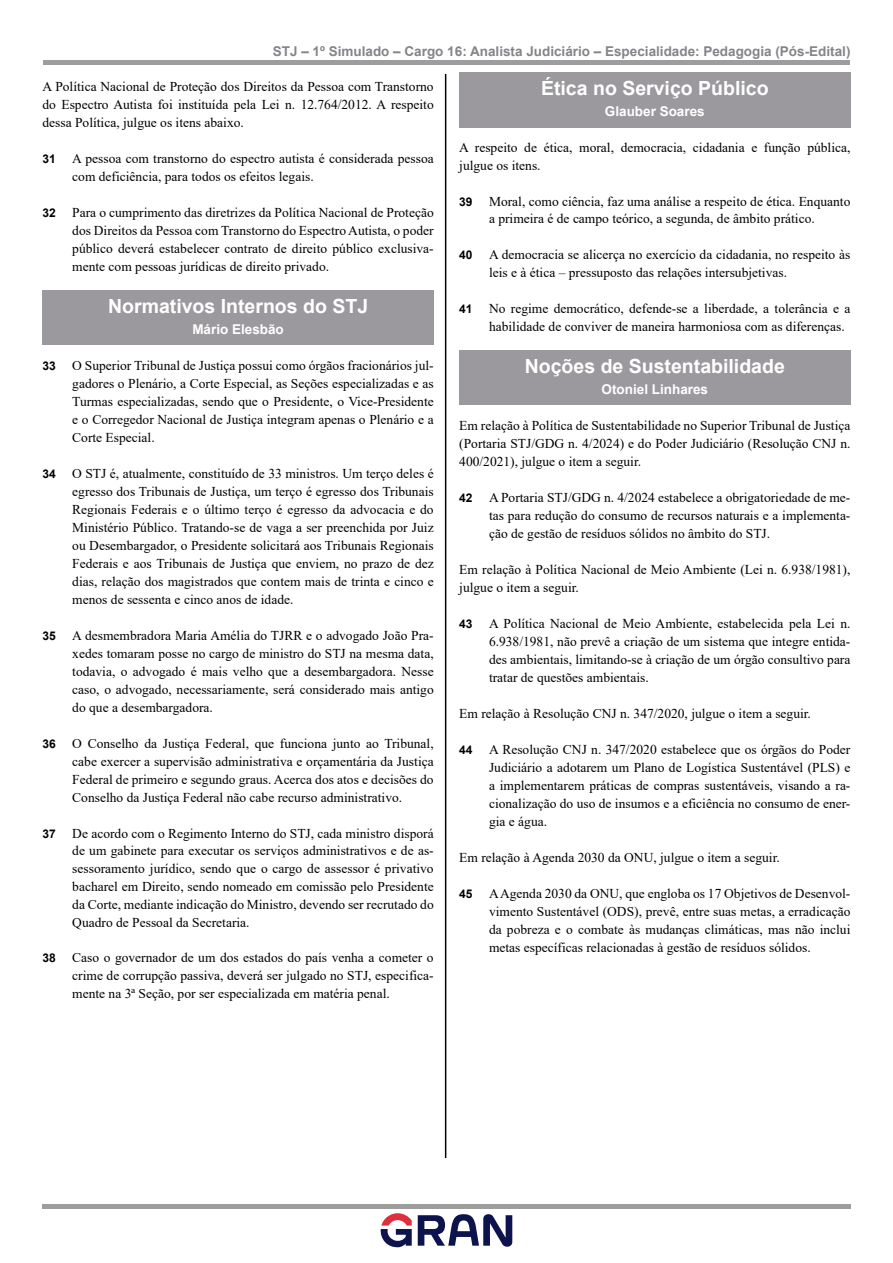
<style>
.page{position:relative;width:893px;height:1263px;background:#fff}
.page>*{position:absolute;margin:0;border:0;box-sizing:border-box;transform-origin:0 0}
.TÍTULO_1_-_PRIMÁRIO__Lei_e_Texto{font:700 19.5px "Arial";color:#fff}
.t1{font:13.5px/18px "Times New Roman";color:#000;text-align:justify}
.t2{font:700 13.5px "Arial";color:#868389}
.TÍTULO_2_-_SECUNDÁRIO{font:700 13.5px "Arial";color:#fff}
.s1{font-family:"Arial";font-weight:700;font-size:12px}
</style>
<div class="page">
<hr style="left:445px;top:74px;width:1px;height:1084px;background:#000">
<div style="left:43px;top:60px;width:807px;height:5px;background:#9d9d9d"></div>
<hr style="left:42px;top:1204px;width:809px;height:4px;background:#9d9d9d">
<svg style="left:381px;top:1213px;width:31px;height:34px"></svg>
<svg style="left:418px;top:1214px;width:94px;height:33px"></svg>
<div style="left:43px;top:290px;width:391px;height:35px;background:#9b999e"></div>
<div style="left:43px;top:315px;width:391px;height:30px;background:#9b999e"></div>
<div style="left:459px;top:73px;width:391px;height:35px;background:#9b999e"></div>
<div style="left:459px;top:98px;width:391px;height:30px;background:#9b999e"></div>
<div style="left:459px;top:350px;width:391px;height:35px;background:#9b999e"></div>
<div style="left:459px;top:375px;width:391px;height:30px;background:#9b999e"></div>
<p class="t2" style="left:273px;top:41px;width:579px">STJ – 1º Simulado – Cargo 16: Analista Judiciário – Especialidade: Pedagogia (Pós-Edital)</p>
<p class="t1" style="left:43px;top:77px;width:393px">A Política Nacional de Proteção dos Direitos da Pessoa com Transtorno do Espectro Autista foi instituída pela Lei n. 12.764/2012. A respeito dessa Política, julgue os itens abaixo.</p>
<p class="t1" style="left:72px;top:149px;width:363px;text-indent:-30px"><span class="s1">31</span> A pessoa com transtorno do espectro autista é considerada pessoa com deficiência, para todos os efeitos legais.</p>
<p class="t1" style="left:72px;top:203px;width:363px;text-indent:-30px"><span class="s1">32</span> Para o cumprimento das diretrizes da Política Nacional de Proteção dos Direitos da Pessoa com Transtorno do Espectro Autista, o poder público deverá estabelecer contrato de direito público exclusiva&shy;mente com pessoas jurídicas de direito privado.</p>
<p class="TÍTULO_1_-_PRIMÁRIO__Lei_e_Texto" style="left:108px;top:292px;width:262px">Normativos Internos do STJ</p>
<p class="TÍTULO_2_-_SECUNDÁRIO" style="left:192px;top:319px;width:93px">Mário Elesbão</p>
<p class="t1" style="left:72px;top:356px;width:363px;text-indent:-30px"><span class="s1">33</span> O Superior Tribunal de Justiça possui como órgãos fracionários jul&shy;gadores o Plenário, a Corte Especial, as Seções especializadas e as Turmas especializadas, sendo que o Presidente, o Vice-Presidente e o Corregedor Nacional de Justiça integram apenas o Plenário e a Corte Especial.</p>
<p class="t1" style="left:72px;top:464px;width:363px;text-indent:-30px"><span class="s1">34</span> O STJ é, atualmente, constituído de 33 ministros. Um terço deles é egresso dos Tribunais de Justiça, um terço é egresso dos Tribunais Regionais Federais e o último terço é egresso da advocacia e do Ministério Público. Tratando-se de vaga a ser preenchida por Juiz ou Desembargador, o Presidente solicitará aos Tribunais Regionais Federais e aos Tribunais de Justiça que enviem, no prazo de dez dias, relação dos magistrados que contem mais de trinta e cinco e menos de sessenta e cinco anos de idade.</p>
<p class="t1" style="left:72px;top:626px;width:363px;text-indent:-30px"><span class="s1">35</span> A desmembradora Maria Amélia do TJRR e o advogado João Pra&shy;xedes tomaram posse no cargo de ministro do STJ na mesma data, todavia, o advogado é mais velho que a desembargadora. Nesse caso, o advogado, necessariamente, será considerado mais antigo do que a desembargadora.</p>
<p class="t1" style="left:72px;top:734px;width:363px;text-indent:-30px"><span class="s1">36</span> O Conselho da Justiça Federal, que funciona junto ao Tribunal, cabe exercer a supervisão administrativa e orçamentária da Justiça Federal de primeiro e segundo graus. Acerca dos atos e decisões do Conselho da Justiça Federal não cabe recurso administrativo.</p>
<p class="t1" style="left:72px;top:824px;width:363px;text-indent:-30px"><span class="s1">37</span> De acordo com o Regimento Interno do STJ, cada ministro disporá de um gabinete para executar os serviços administrativos e de as&shy;sessoramento jurídico, sendo que o cargo de assessor é privativo bacharel em Direito, sendo nomeado em comissão pelo Presidente da Corte, mediante indicação do Ministro, devendo ser recrutado do Quadro de Pessoal da Secretaria.</p>
<p class="t1" style="left:72px;top:949px;width:363px;text-indent:-30px"><span class="s1">38</span> Caso o governador de um dos estados do país venha a cometer o crime de corrupção passiva, deverá ser julgado no STJ, especifica&shy;mente na 3ª Seção, por ser especializada em matéria penal.</p>
<p class="TÍTULO_1_-_PRIMÁRIO__Lei_e_Texto" style="left:541px;top:75px;width:229px">Ética no Serviço Público</p>
<p class="TÍTULO_2_-_SECUNDÁRIO" style="left:605px;top:102px;width:101px">Glauber Soares</p>
<p class="t1" style="left:459px;top:138px;width:393px">A respeito de ética, moral, democracia, cidadania e função pública, julgue os itens.</p>
<p class="t1" style="left:459px;top:192px;width:393px;text-align:center"><span class="s1">39</span> Moral, como ciência, faz uma análise a respeito de ética. Enquanto a primeira é de campo teórico, a segunda, de âmbito prático.</p>
<p class="t1" style="left:489px;top:245px;width:363px;text-indent:-30px"><span class="s1">40</span> A democracia se alicerça no exercício da cidadania, no respeito às leis e à ética – pressuposto das relações intersubjetivas.</p>
<p class="t1" style="left:489px;top:299px;width:363px;text-indent:-30px"><span class="s1">41</span> No regime democrático, defende-se a liberdade, a tolerância e a habilidade de conviver de maneira harmoniosa com as diferenças.</p>
<p class="TÍTULO_1_-_PRIMÁRIO__Lei_e_Texto" style="left:525px;top:352px;width:262px">Noções de Sustentabilidade</p>
<p class="TÍTULO_2_-_SECUNDÁRIO" style="left:602px;top:380px;width:108px">Otoniel Linhares</p>
<p class="t1" style="left:459px;top:416px;width:393px">Em relação à Política de Sustentabilidade no Superior Tribunal de Justiça (Portaria STJ/GDG n. 4/2024) e do Poder Judiciário (Resolução CNJ n.<br>400/2021), julgue o item a seguir.</p>
<p class="t1" style="left:489px;top:488px;width:363px;text-indent:-30px"><span class="s1">42</span> A Portaria STJ/GDG n. 4/2024 estabelece a obrigatoriedade de me&shy;tas para redução do consumo de recursos naturais e a implementa&shy;ção de gestão de resíduos sólidos no âmbito do STJ.</p>
<p class="t1" style="left:459px;top:560px;width:393px">Em relação à Política Nacional de Meio Ambiente (Lei n. 6.938/1981), julgue o item a seguir.</p>
<p class="t1" style="left:489px;top:614px;width:363px;text-indent:-30px"><span class="s1">43</span> A Política Nacional de Meio Ambiente, estabelecida pela Lei n.<br>6.938/1981, não prevê a criação de um sistema que integre entida&shy;des ambientais, limitando-se à criação de um órgão consultivo para tratar de questões ambientais.</p>
<p class="t1" style="left:459px;top:704px;width:353px">Em relação à Resolução CNJ n. 347/2020, julgue o item a seguir.</p>
<p class="t1" style="left:489px;top:740px;width:363px;text-indent:-30px"><span class="s1">44</span> A Resolução CNJ n. 347/2020 estabelece que os órgãos do Poder Judiciário a adotarem um Plano de Logística Sustentável (PLS) e a implementarem práticas de compras sustentáveis, visando a ra&shy;cionalização do uso de insumos e a eficiência no consumo de ener&shy;gia e água.</p>
<p class="t1" style="left:459px;top:848px;width:322px">Em relação à Agenda 2030 da ONU, julgue o item a seguir.</p>
<p class="t1" style="left:489px;top:884px;width:363px;text-indent:-30px"><span class="s1">45</span> A Agenda 2030 da ONU, que engloba os 17 Objetivos de Desenvol&shy;vimento Sustentável (ODS), prevê, entre suas metas, a erradicação da pobreza e o combate às mudanças climáticas, mas não inclui metas específicas relacionadas à gestão de resíduos sólidos.</p>
</div>
